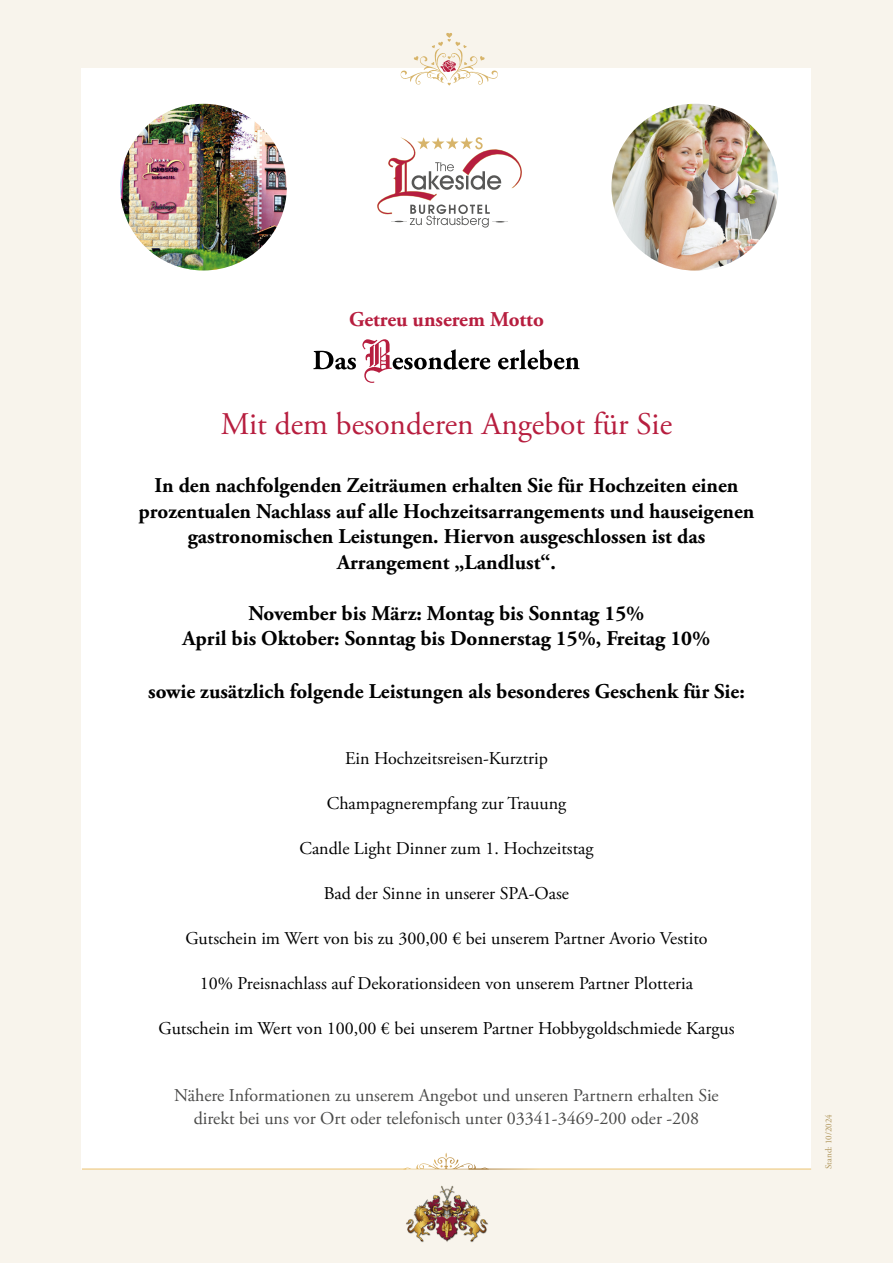
<style>
.page{position:relative;width:893px;height:1263px;background:#f8f4ec}
.page>*{position:absolute;margin:0;border:0;box-sizing:border-box;transform-origin:0 0}
.t1{font:31.5px "Adobe Garamond Pro";color:#b71e3f}
.t2{font:700 21px/25.5px "Adobe Garamond Pro";color:#000;text-align:center}
.t3{font:700 21px "Adobe Garamond Pro";color:#b71e3f}
.t4{font:18px "Adobe Garamond Pro";color:#000}
.t5{font:18px/22.5px "Adobe Garamond Pro";color:#4a4a49;text-align:center}
.t6{font:9px "Adobe Garamond Pro";color:#ae9357}
</style>
<div class="page">
<div style="left:82px;top:68px;width:729px;height:1101px;background:#fff"></div>
<hr style="left:82px;top:1169px;width:324px;height:1px;background:#e9be67">
<hr style="left:468px;top:1169px;width:343px;height:1px;background:#fff">
<svg style="left:403px;top:1152px;width:86px;height:17px"></svg>
<img style="left:406px;top:1185px;width:82px;height:57px">
<svg style="left:377px;top:137px;width:145px;height:91px"></svg>
<img style="left:120px;top:104px;width:167px;height:166px;border-radius:83px">
<img style="left:611px;top:104px;width:167px;height:167px;border-radius:83px">
<svg style="left:400px;top:33px;width:98px;height:53px"></svg>
<svg style="left:313px;top:339px;width:267px;height:44px"></svg>
<p class="t3" style="left:349px;top:307px;width:196px">Getreu unserem Motto</p>
<h1 class="t1" style="left:221px;top:405px;width:453px">Mit dem besonderen Angebot für Sie</h1>
<p class="t2" style="left:139px;top:473px;width:617px">In den nachfolgenden Zeiträumen erhalten Sie für Hochzeiten einen prozentualen Nachlass auf alle Hochzeitsarrangements und hauseigenen gastronomischen Leistungen. Hiervon ausgeschlossen ist das Arrangement „Landlust“.</p>
<p class="t2" style="left:183px;top:601px;width:529px">November bis März: Montag bis Sonntag 15%<br>April bis Oktober: Sonntag bis Donnerstag 15%, Freitag 10%</p>
<p class="t2" style="left:148px;top:679px;width:598px">sowie zusätzlich folgende Leistungen als besonderes Geschenk für Sie:</p>
<p class="t4" style="left:345px;top:747px;width:204px">Ein Hochzeitsreisen-Kurztrip</p>
<p class="t4" style="left:327px;top:792px;width:241px">Champagnerempfang zur Trauung</p>
<p class="t4" style="left:299px;top:837px;width:296px">Candle Light Dinner zum 1. Hochzeitstag</p>
<p class="t4" style="left:324px;top:882px;width:247px">Bad der Sinne in unserer SPA-Oase</p>
<p class="t4" style="left:185px;top:927px;width:524px">Gutschein im Wert von bis zu 300,00 € bei unserem Partner Avorio Vestito</p>
<p class="t4" style="left:200px;top:972px;width:495px">10% Preisnachlass auf Dekorationsideen von unserem Partner Plotteria</p>
<p class="t4" style="left:158px;top:1017px;width:578px">Gutschein im Wert von 100,00 € bei unserem Partner Hobbygoldschmiede Kargus</p>
<p class="t5" style="left:174px;top:1085px;width:546px">Nähere Informationen zu unserem Angebot und unseren Partnern erhalten Sie direkt bei uns vor Ort oder telefonisch unter 03341-3469-200 oder -208</p>
<p class="t6" style="left:823px;top:1169px;width:56px;rotate:-90deg">Stand: 10/2024</p>
</div>
